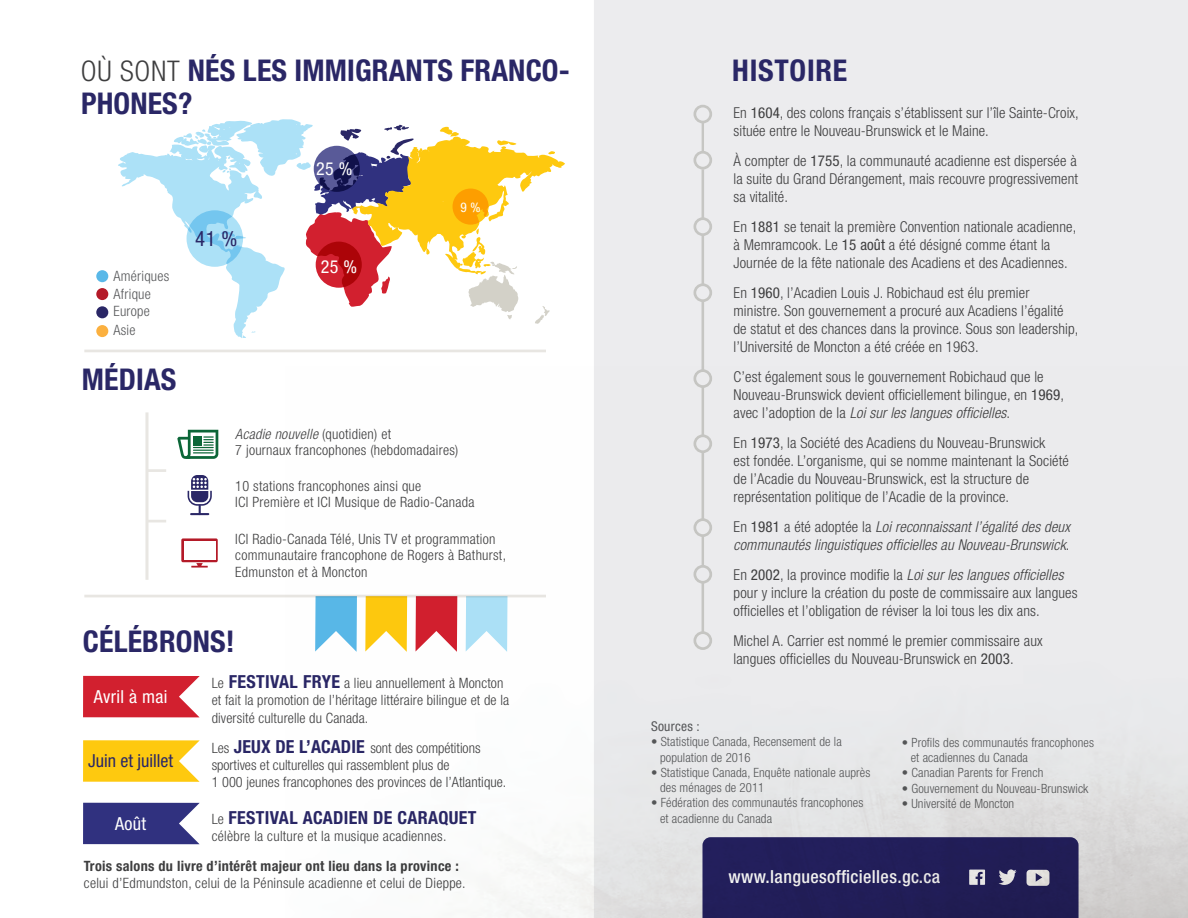
<style>
.page{position:relative;width:1188px;height:918px;background:#fff}
.page>*{position:absolute;margin:0;border:0;box-sizing:border-box;transform-origin:0 0}
.t1{font:700 condensed 30px/33px "Helvetica Neue LT Std";letter-spacing:.005em;color:#2a2766}
.t2{font:700 condensed 30px "Helvetica Neue LT Std";letter-spacing:.025em;color:#2a2766}
.t3{font:condensed 21px "Helvetica Neue LT Std";color:#2a2766}
.t4{font:500 condensed 18px "Helvetica Neue LT Std";letter-spacing:.02em;color:#fff}
.t5{font:700 condensed 18px "Helvetica Neue LT Std";letter-spacing:.02em;color:#2a2766}
.t6{font:condensed 18px "Helvetica Neue LT Std";letter-spacing:.02em;color:#fff}
.t7{font:condensed 18px "Helvetica Neue LT Std";color:#2a2766}
.t8{font:300 condensed 15px/18px "Helvetica Neue LT Std";letter-spacing:.01em;color:#3e3e3f}
.t9{font:italic 300 condensed 15px/18px "Helvetica Neue LT Std";letter-spacing:.01em;color:#3e3e3f}
.t10{font:300 condensed 14.25px/17.1px "Helvetica Neue LT Std";letter-spacing:.02em;color:#3e3e3f}
.t11{font:700 condensed 14.25px "Helvetica Neue LT Std";letter-spacing:.02em;color:#3e3e3f}
.t12{font:300 condensed 14.25px "Helvetica Neue LT Std";letter-spacing:.02em;color:#57585a}
.t13{font:condensed 13.5px "Helvetica Neue LT Std";letter-spacing:.02em;color:#57585a}
.t14{font:condensed 13.35px "Helvetica Neue LT Std";color:#fff}
.t15{font:300 condensed 12.75px/15.3px "Helvetica Neue LT Std";letter-spacing:.01em;color:#57585a}
.s1{font-weight:300;font-size:28.5px;color:#3e3e3f}
.s2{font-style:italic}
.s3{font-weight:700;font-size:18px;color:#2a2766}
.s4{font-weight:300;font-size:14.25px;color:#3e3e3f}
.s5{font-weight:400}
.s6{font-style:normal}
.s7{font-weight:400;font-style:normal}
</style>
<div class="page">
<div style="left:594px;top:0;width:594px;height:366px;background:#ececee"></div>
<svg style="left:118px;top:119px;width:447px;height:219px"></svg>
<svg style="left:187px;top:210px;width:56px;height:57px;background:#96d6f3"></svg>
<svg style="left:453px;top:189px;width:36px;height:36px"></svg>
<div style="left:96px;top:325px;width:12px;height:12px;background:#fbb03f;border-radius:50%"></div>
<div style="left:96px;top:306px;width:12px;height:12px;background:#2a2766;border-radius:50%"></div>
<div style="left:96px;top:288px;width:12px;height:12px;background:#b41a28;border-radius:50%"></div>
<div style="left:96px;top:270px;width:12px;height:12px;background:#59b8e8;border-radius:50%"></div>
<svg style="left:316px;top:242px;width:46px;height:46px;background:#bc1119"></svg>
<svg style="left:314px;top:146px;width:46px;height:46px;background:#3d3e7b"></svg>
<svg style="left:83px;top:676px;width:117px;height:41px;background:#d63442"></svg>
<svg style="left:83px;top:740px;width:117px;height:42px;background:#fece28"></svg>
<svg style="left:83px;top:803px;width:117px;height:41px;background:#43448a"></svg>
<hr style="left:145px;top:412px;width:4px;height:168px;background:#f0efed">
<hr style="left:147px;top:469px;width:19px;height:3px;background:#e8e6e2">
<svg style="left:147px;top:520px;width:19px;height:2px"></svg>
<svg style="left:191px;top:563px;width:17px;height:5px"></svg>
<div style="left:181px;top:538px;width:37px;height:24px;background:#b41a28;border-radius:2px"></div>
<div style="left:184px;top:541px;width:31px;height:19px;background:#fff"></div>
<svg style="left:188px;top:475px;width:24px;height:40px"></svg>
<svg style="left:177px;top:430px;width:41px;height:29px"></svg>
<hr style="left:84px;top:595px;width:462px;height:2px;background:#e8e6e2">
<hr style="left:84px;top:350px;width:462px;height:2px;background:#e8e6e2">
<div style="left:694px;top:105px;width:18px;height:18px;border:3px solid #c6c6c3;border-radius:50%"></div>
<div style="left:694px;top:151px;width:18px;height:19px;border:3px solid #c6c6c3;border-radius:50%"></div>
<div style="left:694px;top:217px;width:18px;height:19px;border:3px solid #c6c6c3;border-radius:50%"></div>
<div style="left:694px;top:283px;width:18px;height:19px;border:3px solid #c6c6c3;border-radius:50%"></div>
<hr style="left:702px;top:122px;width:2px;height:30px;background:#c6c6c3">
<hr style="left:702px;top:169px;width:2px;height:50px;background:#c6c6c3">
<hr style="left:702px;top:235px;width:2px;height:50px;background:#c6c6c3">
<hr style="left:702px;top:301px;width:2px;height:70px;background:#c6c6c3">
<img style="left:285px;top:366px;width:903px;height:552px">
<h1 class="t1" style="left:81px;top:54px;width:490px"><span class="s1">OÙ SONT</span> NÉS LES IMMIGRANTS FRANCO-<br>PHONES?</h1>
<p class="t12" style="left:113px;top:268px;width:58px">Amériques</p>
<p class="t12" style="left:113px;top:286px;width:39px">Afrique</p>
<p class="t12" style="left:113px;top:322px;width:24px">Asie</p>
<p class="t12" style="left:113px;top:303px;width:38px">Europe</p>
<h1 class="t1" style="left:82px;top:362px;width:96px">MÉDIAS</h1>
<h2 class="t3" style="left:195px;top:227px;width:44px">41 %</h2>
<p class="t6" style="left:316px;top:159px;width:38px">25 %</p>
<p class="t6" style="left:321px;top:256px;width:38px">25 %</p>
<p class="t14" style="left:460px;top:199px;width:22px">9 %</p>
<p class="t10" style="left:235px;top:426px;width:225px;line-height:16.5px"><span class="s2">Acadie nouvelle</span> (quotidien) et<br>7 journaux francophones (hebdomadaires)</p>
<p class="t10" style="left:235px;top:477px;width:241px;line-height:16.5px">10 stations francophones ainsi que<br>ICI Première et ICI Musique de Radio-Canada</p>
<p class="t10" style="left:235px;top:530px;width:272px;line-height:16.5px">ICI Radio-Canada Télé, Unis TV et programmation communautaire francophone de Rogers à Bathurst,<br>Edmunston et à Moncton</p>
<h1 class="t1" style="left:83px;top:624px;width:153px">CÉLÉBRONS!</h1>
<p class="t6" style="left:94px;top:686px;width:75px">Avril à mai</p>
<p class="t7" style="left:88px;top:750px;width:86px">Juin et juillet</p>
<p class="t6" style="left:115px;top:813px;width:33px">Août</p>
<p class="t10" style="left:212px;top:675px;width:299px">Le <span class="s3">FESTIVAL FRYE</span> a lieu annuellement à Moncton et fait la promotion de l’héritage littéraire bilingue et de la diversité culturelle du Canada.</p>
<p class="t10" style="left:212px;top:739px;width:296px">Les <span class="s3">JEUX DE L’ACADIE</span> sont des compétitions sportives et culturelles qui rassemblent plus de<br>1 000 jeunes francophones des provinces de l’Atlantique.</p>
<p class="t5" style="left:212px;top:806px;width:266px"><span class="s4">Le</span> FESTIVAL ACADIEN DE CARAQUET</p>
<p class="t10" style="left:212px;top:827px;width:236px">célèbre la culture et la musique acadiennes.</p>
<p class="t11" style="left:84px;top:857px;width:377px">Trois salons du livre d’intérêt majeur ont lieu dans la province :</p>
<p class="t10" style="left:84px;top:874px;width:383px">celui d’Edmundston, celui de la Péninsule acadienne et celui de Dieppe.</p>
<h1 class="t2" style="left:732px;top:52px;width:117px">HISTOIRE</h1>
<p class="t8" style="left:734px;top:104px;width:347px">En <span class="s5">1604</span>, des colons français s’établissent sur l’île Sainte-Croix, située entre le Nouveau-Brunswick et le Maine.</p>
<p class="t8" style="left:734px;top:152px;width:346px;text-align:justify">À compter de <span class="s5">1755</span>, la communauté acadienne est dispersée à la suite du Grand Dérangement, mais recouvre progressivement sa vitalité.</p>
<p class="t8" style="left:734px;top:218px;width:344px">En <span class="s5">1881</span> se tenait la première Convention nationale acadienne, à Memramcook. Le <span class="s5">15 août</span> a été désigné comme étant la<br>Journée de la fête nationale des Acadiens et des Acadiennes.</p>
<p class="t8" style="left:734px;top:284px;width:346px">En <span class="s5">1960</span>, l’Acadien Louis J. Robichaud est élu premier ministre. Son gouvernement a procuré aux Acadiens l’égalité de statut et des chances dans la province. Sous son leadership, l’Université de Moncton a été créée en 1963.</p>
<p class="t8" style="left:734px;top:368px;width:332px">C’est également sous le gouvernement Robichaud que le<br>Nouveau-Brunswick devient officiellement bilingue, en <span class="s5">1969</span>, avec l’adoption de la <span class="s2">Loi sur les langues officielles</span>.</p>
<p class="t8" style="left:734px;top:434px;width:337px">En <span class="s5">1973</span>, la Société des Acadiens du Nouveau-Brunswick<br>est fondée. L’organisme, qui se nomme maintenant la Société de l’Acadie du Nouveau-Brunswick, est la structure de représentation politique de l’Acadie de la province.</p>
<p class="t9" style="left:734px;top:518px;width:338px"><span class="s6">En</span> <span class="s7">1981</span> <span class="s6">a été adoptée la</span> Loi reconnaissant l’égalité des deux communautés linguistiques officielles au Nouveau-Brunswick<span class="s6">.</span></p>
<p class="t8" style="left:734px;top:566px;width:346px">En <span class="s5">2002</span>, la province modifie la <span class="s2">Loi sur les langues officielles </span>pour y inclure la création du poste de commissaire aux langues officielles et l’obligation de réviser la loi tous les dix ans.</p>
<p class="t8" style="left:734px;top:632px;width:311px">Michel A. Carrier est nommé le premier commissaire aux langues officielles du Nouveau-Brunswick en <span class="s5">2003</span>.</p>
<p class="t13" style="left:651px;top:718px;width:50px">Sources :</p>
<p class="t15" style="left:660px;top:734px;width:183px;text-indent:-9px">• Statistique Canada, Recensement de la population de 2016</p>
<p class="t15" style="left:660px;top:765px;width:212px;text-indent:-9px">• Statistique Canada, Enquête nationale auprès des ménages de 2011</p>
<p class="t15" style="left:660px;top:795px;width:205px;text-indent:-9px">• Fédération des communautés francophones et acadienne du Canada</p>
<p class="t15" style="left:911px;top:735px;width:185px;text-indent:-9px">• Profils des communautés francophones et acadiennes du Canada</p>
<p class="t15" style="left:902px;top:765px;width:143px">• Canadian Parents for French</p>
<p class="t15" style="left:902px;top:780px;width:188px">• Gouvernement du Nouveau-Brunswick</p>
<p class="t15" style="left:902px;top:796px;width:114px">• Université de Moncton</p>
<p class="t4" style="left:729px;top:866px;width:213px">www.languesofficielles.gc.ca</p>
</div>
